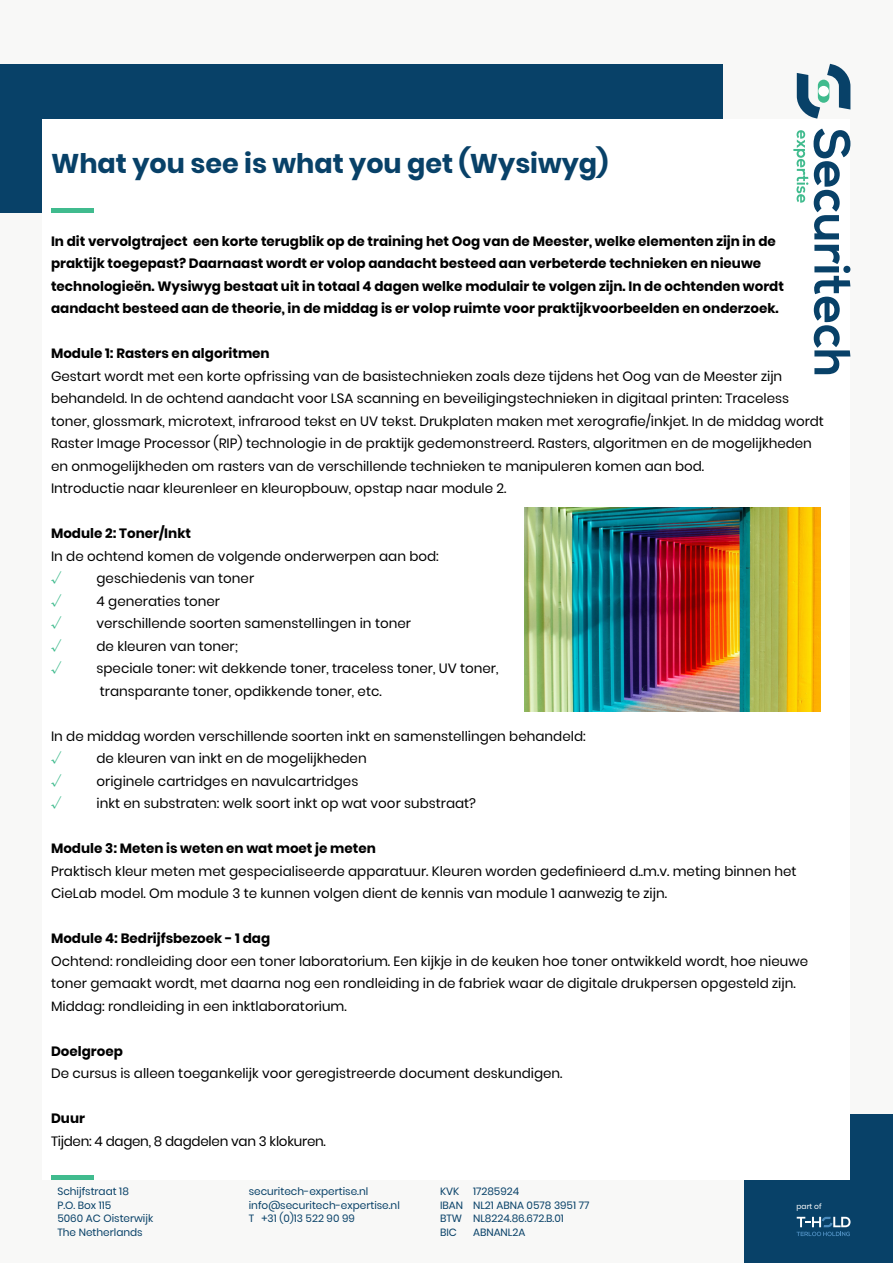
<style>
.page{position:relative;width:893px;height:1263px;background:#f8f8f7}
.page>*{position:absolute;margin:0;border:0;box-sizing:border-box;transform-origin:0 0}
.t1{font:700 27px "Poppins";color:#084168}
.t2{font:13.5px/22.5px "Poppins";color:#000}
.t3{font:700 13.5px "Poppins";color:#000}
.t4{font:13.5px "Poppins";letter-spacing:-.02em;color:#000}
.t5{font:13.5px "Poppins";color:#40bb8e}
.t6{font:10.5px "Poppins";color:#084168}
.t7{font:7.5px "Poppins";color:#fff}
.s1{font-weight:700}
</style>
<div class="page">
<div style="left:744px;top:1114px;width:149px;height:149px;background:#084168"></div>
<div style="left:0;top:64px;width:723px;height:149px;background:#084168"></div>
<svg style="left:796px;top:1217px;width:54px;height:19px"></svg>
<div style="left:43px;top:119px;width:807px;height:1060px;background:#fff"></div>
<img style="left:524px;top:508px;width:297px;height:203px">
<hr style="left:51px;top:1175px;width:43px;height:4px;background:#40bb8e">
<svg style="left:814px;top:245px;width:36px;height:129px"></svg>
<svg style="left:827px;top:64px;width:23px;height:46px"></svg>
<svg style="left:797px;top:73px;width:23px;height:46px"></svg>
<div style="left:818px;top:80px;width:11px;height:23px;background:#40bb8e;border-radius:6px"></div>
<div style="left:818px;top:86px;width:11px;height:11px;background:#fff;border-radius:50%"></div>
<svg style="left:793px;top:129px;width:57px;height:110px"></svg>
<div style="left:51px;top:208px;width:43px;height:5px;background:#40bb8e"></div>
<p class="t1" style="left:51px;top:148px;width:559px">What you see is what you get (Wysiwyg)</p>
<p class="t3" style="left:51px;top:233px;width:726px">In dit vervolgtraject een korte terugblik op de training het Oog van de Meester, welke elementen zijn in de</p>
<p class="t3" style="left:51px;top:256px;width:712px">praktijk toegepast? Daarnaast wordt er volop aandacht besteed aan verbeterde technieken en nieuwe</p>
<p class="t3" style="left:51px;top:278px;width:734px">technologieën. Wysiwyg bestaat uit in totaal 4 dagen welke modulair te volgen zijn. In de ochtenden wordt</p>
<p class="t3" style="left:51px;top:301px;width:729px">aandacht besteed aan de theorie, in de middag is er volop ruimte voor praktijkvoorbeelden en onderzoek.</p>
<p class="t3" style="left:51px;top:346px;width:220px">Module 1: Rasters en algoritmen</p>
<p class="t2" style="left:51px;top:365px;width:774px">Gestart wordt met een korte opfrissing van de basistechnieken zoals deze tijdens het Oog van de Meester zijn behandeld. In de ochtend aandacht voor LSA scanning en beveiligingstechnieken in digitaal printen: Traceless toner, glossmark, microtext, infrarood tekst en UV tekst. Drukplaten maken met xerografie/inkjet. In de middag wordt Raster Image Processor (RIP) technologie in de praktijk gedemonstreerd. Rasters, algoritmen en de mogelijkheden en onmogelijkheden om rasters van de verschillende technieken te manipuleren komen aan bod.<br>Introductie naar kleurenleer en kleuropbouw, opstap naar module 2.</p>
<p class="t3" style="left:51px;top:526px;width:142px">Module 2: Toner/Inkt</p>
<p class="t2" style="left:51px;top:545px;width:389px">In de ochtend komen de volgende onderwerpen aan bod:</p>
<p class="t5" style="left:51px;top:571px;width:12px">√</p>
<p class="t2" style="left:97px;top:567px;width:159px">geschiedenis van toner</p>
<p class="t5" style="left:51px;top:593px;width:12px">√</p>
<p class="t2" style="left:97px;top:590px;width:125px">4 generaties toner</p>
<p class="t5" style="left:51px;top:616px;width:12px">√</p>
<p class="t2" style="left:97px;top:612px;width:316px">verschillende soorten samenstellingen in toner</p>
<p class="t5" style="left:51px;top:638px;width:12px">√</p>
<p class="t2" style="left:97px;top:635px;width:143px">de kleuren van toner;</p>
<p class="t5" style="left:51px;top:661px;width:12px">√</p>
<p class="t2" style="left:97px;top:657px;width:403px">speciale toner: wit dekkende toner, traceless toner, UV toner, transparante toner, opdikkende toner, etc.</p>
<p class="t2" style="left:51px;top:725px;width:536px">In de middag worden verschillende soorten inkt en samenstellingen behandeld:</p>
<p class="t5" style="left:51px;top:751px;width:12px">√</p>
<p class="t2" style="left:97px;top:747px;width:272px">de kleuren van inkt en de mogelijkheden</p>
<p class="t5" style="left:51px;top:773px;width:12px">√</p>
<p class="t2" style="left:97px;top:770px;width:263px">originele cartridges en navulcartridges</p>
<p class="t5" style="left:51px;top:796px;width:12px">√</p>
<p class="t2" style="left:97px;top:792px;width:381px">inkt en substraten: welk soort inkt op wat voor substraat?</p>
<p class="t3" style="left:51px;top:841px;width:326px">Module 3: Meten is weten en wat moet je meten</p>
<p class="t2" style="left:51px;top:860px;width:747px">Praktisch kleur meten met gespecialiseerde apparatuur. Kleuren worden gedefinieerd d..m.v. meting binnen het<br>CieLab model. Om module 3 te kunnen volgen dient de kennis van module 1 aanwezig te zijn.</p>
<p class="t3" style="left:51px;top:931px;width:221px">Module 4: Bedrijfsbezoek - 1 dag</p>
<p class="t2" style="left:51px;top:950px;width:759px">Ochtend: rondleiding door een toner laboratorium. Een kijkje in de keuken hoe toner ontwikkeld wordt, hoe nieuwe toner gemaakt wordt, met daarna nog een rondleiding in de fabriek waar de digitale drukpersen opgesteld zijn.</p>
<p class="t2" style="left:51px;top:995px;width:297px">Middag: rondleiding in een inktlaboratorium.</p>
<p class="t2" style="left:51px;top:1040px;width:513px"><span class="s1">Doelgroep<br></span>De cursus is alleen toegankelijk voor geregistreerde document deskundigen.</p>
<p class="t3" style="left:51px;top:1111px;width:35px">Duur</p>
<p class="t4" style="left:51px;top:1133px;width:276px">Tijden: 4 dagen, 8 dagdelen van 3 klokuren.</p>
<p class="t6" style="left:57px;top:1185px;width:73px">Schijfstraat 18</p>
<p class="t6" style="left:57px;top:1199px;width:55px">P.O. Box 115</p>
<p class="t6" style="left:57px;top:1212px;width:97px">5060 AC Oisterwijk</p>
<p class="t6" style="left:57px;top:1226px;width:87px">The Netherlands</p>
<p class="t6" style="left:249px;top:1185px;width:121px">securitech-expertise.nl</p>
<p class="t6" style="left:249px;top:1199px;width:153px">info@securitech-expertise.nl</p>
<p class="t6" style="left:249px;top:1212px;width:108px">T +31 (0)13 522 90 99</p>
<p class="t6" style="left:440px;top:1185px;width:21px">KVK</p>
<p class="t6" style="left:473px;top:1185px;width:48px">17285924</p>
<p class="t6" style="left:440px;top:1199px;width:151px">IBAN NL21 ABNA 0578 3951 77</p>
<p class="t6" style="left:440px;top:1212px;width:125px">BTW NL8224.86.672.B.01</p>
<p class="t6" style="left:440px;top:1226px;width:18px">BIC</p>
<p class="t6" style="left:473px;top:1226px;width:54px">ABNANL2A</p>
<p class="t7" style="left:796px;top:1202px;width:27px">part of</p>
</div>
